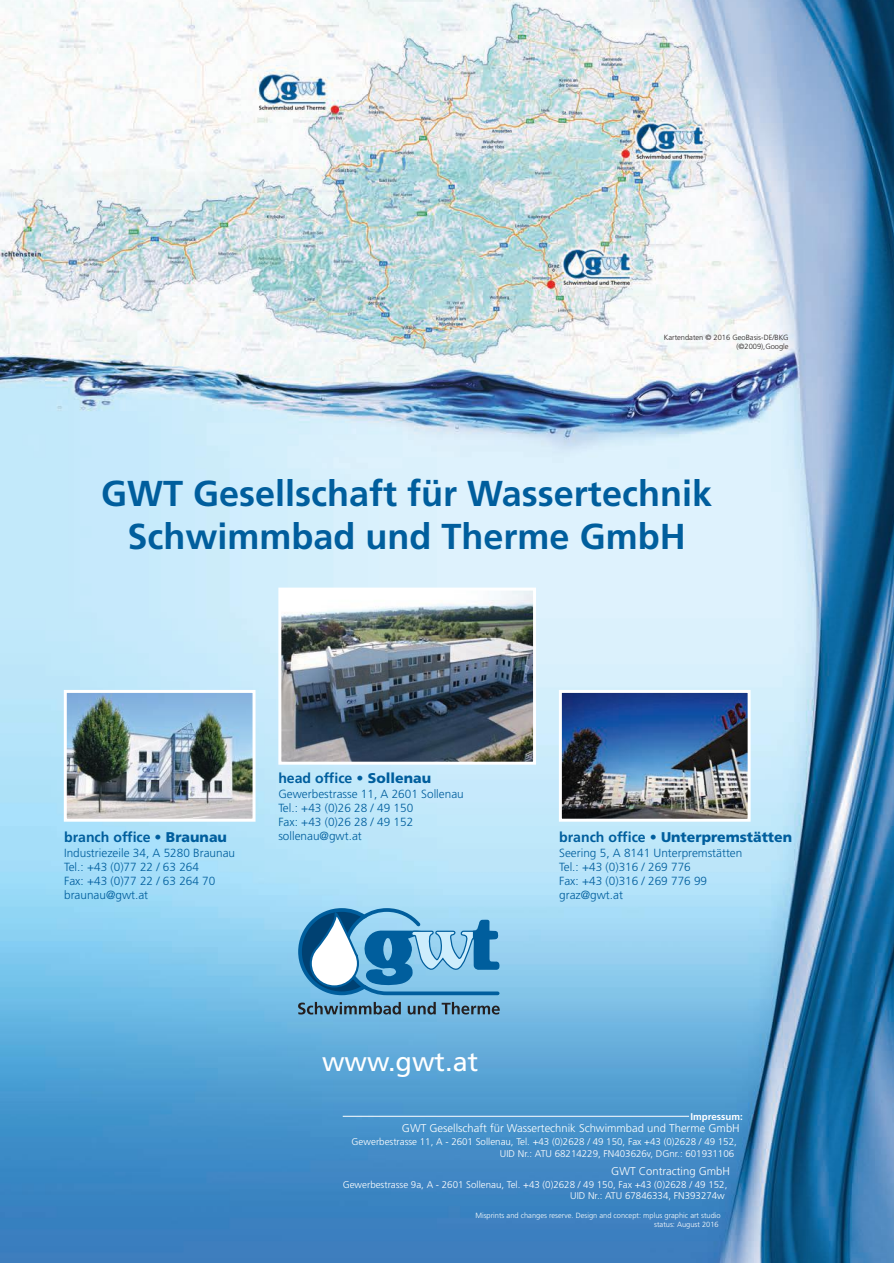
<style>
.page{position:relative;width:894px;height:1263px;background:#fff}
.page>*{position:absolute;margin:0;border:0;box-sizing:border-box;transform-origin:0 0}
.t1{font:700 36px/43.2px "Frutiger";color:#005e9d;text-align:center}
.t2{font:27px "Frutiger";color:#fff}
.t3{font:700 14.1px "Frutiger";color:#005e9d}
.t4{font:900 14.1px "Frutiger";color:#005e9d}
.t5{font:300 11.85px/14.1px "Frutiger";color:#005e9d}
.t6{font:300 11.25px "Frutiger";color:#fff}
.t7{font:300 9.75px/11.7px "Frutiger";color:#fff;text-align:right}
.t8{font:700 9.75px "Frutiger";color:#fff}
.t9{font:300 7.5px/9px "Frutiger";color:#fff;text-align:right}
.t10{font:300 7.5px/9px "Frutiger";color:#241f1f;text-align:right}
.s1{font-weight:900}
.s2{font-weight:700}
</style>
<div class="page">
<img style="left:0;top:0;width:894px;height:1263px">
<img style="left:282px;top:592px;width:250px;height:169px">
<div style="left:278px;top:588px;width:258px;height:177px;border:3px solid #fff"></div>
<img style="left:68px;top:694px;width:183px;height:124px">
<div style="left:64px;top:690px;width:191px;height:132px;border:3px solid #fff"></div>
<img style="left:563px;top:694px;width:183px;height:124px">
<div style="left:559px;top:690px;width:191px;height:132px;border:3px solid #fff"></div>
<svg style="left:298px;top:908px;width:202px;height:106px;background:#6ca8cc"></svg>
<hr style="left:343px;top:1116px;width:346px;height:1px;background:#fff">
<p class="t10" style="left:664px;top:333px;width:126px">Kartendaten © 2016 GeoBasis-DE/BKG (©2009),Google</p>
<h1 class="t1" style="left:101px;top:475px;width:612px">GWT Gesellschaft für Wassertechnik<br>Schwimmbad und Therme GmbH</h1>
<p class="t3" style="left:278px;top:772px;width:154px">head office <span class="s1">• Sollenau</span></p>
<p class="t5" style="left:278px;top:788px;width:187px">Gewerbestrasse 11, A 2601 Sollenau<br>Tel.: +43 (0)26 28 / 49 150<br>Fax: +43 (0)26 28 / 49 152</p>
<p class="t3" style="left:64px;top:831px;width:164px">branch office <span class="s1">• Braunau</span></p>
<p class="t5" style="left:278px;top:830px;width:85px">sollenau@gwt.at</p>
<p class="t5" style="left:64px;top:846px;width:172px">Industriezeile 34, A 5280 Braunau<br>Tel.: +43 (0)77 22 / 63 264<br>Fax: +43 (0)77 22 / 63 264 70 braunau@gwt.at</p>
<h2 class="t2" style="left:322px;top:1051px;width:158px">www.gwt.at</h2>
<p class="t4" style="left:559px;top:831px;width:234px"><span class="s2">branch office</span> • Unterpremstätten</p>
<p class="t5" style="left:559px;top:846px;width:185px">Seering 5, A 8141 Unterpremstätten<br>Tel.: +43 (0)316 / 269 776<br>Fax: +43 (0)316 / 269 776 99 graz@gwt.at</p>
<p class="t8" style="left:690px;top:1112px;width:54px">Impressum:</p>
<p class="t6" style="left:402px;top:1124px;width:339px">GWT Gesellschaft für Wassertechnik Schwimmbad und Therme GmbH</p>
<p class="t7" style="left:351px;top:1136px;width:387px">Gewerbestrasse 11, A - 2601 Sollenau, Tel. +43 (0)2628 / 49 150, Fax +43 (0)2628 / 49 152,<br>UID Nr.: ATU 68214229, FN403626v, DGnr.: 601931106</p>
<p class="t6" style="left:611px;top:1167px;width:120px">GWT Contracting GmbH</p>
<p class="t7" style="left:343px;top:1179px;width:386px">Gewerbestrasse 9a, A - 2601 Sollenau, Tel. +43 (0)2628 / 49 150, Fax +43 (0)2628 / 49 152,<br>UID Nr.: ATU 67846334, FN393274w</p>
<p class="t9" style="left:475px;top:1212px;width:247px">Misprints and changes reserve. Design and concept: mplus graphic art studio status: August 2016</p>
</div>
